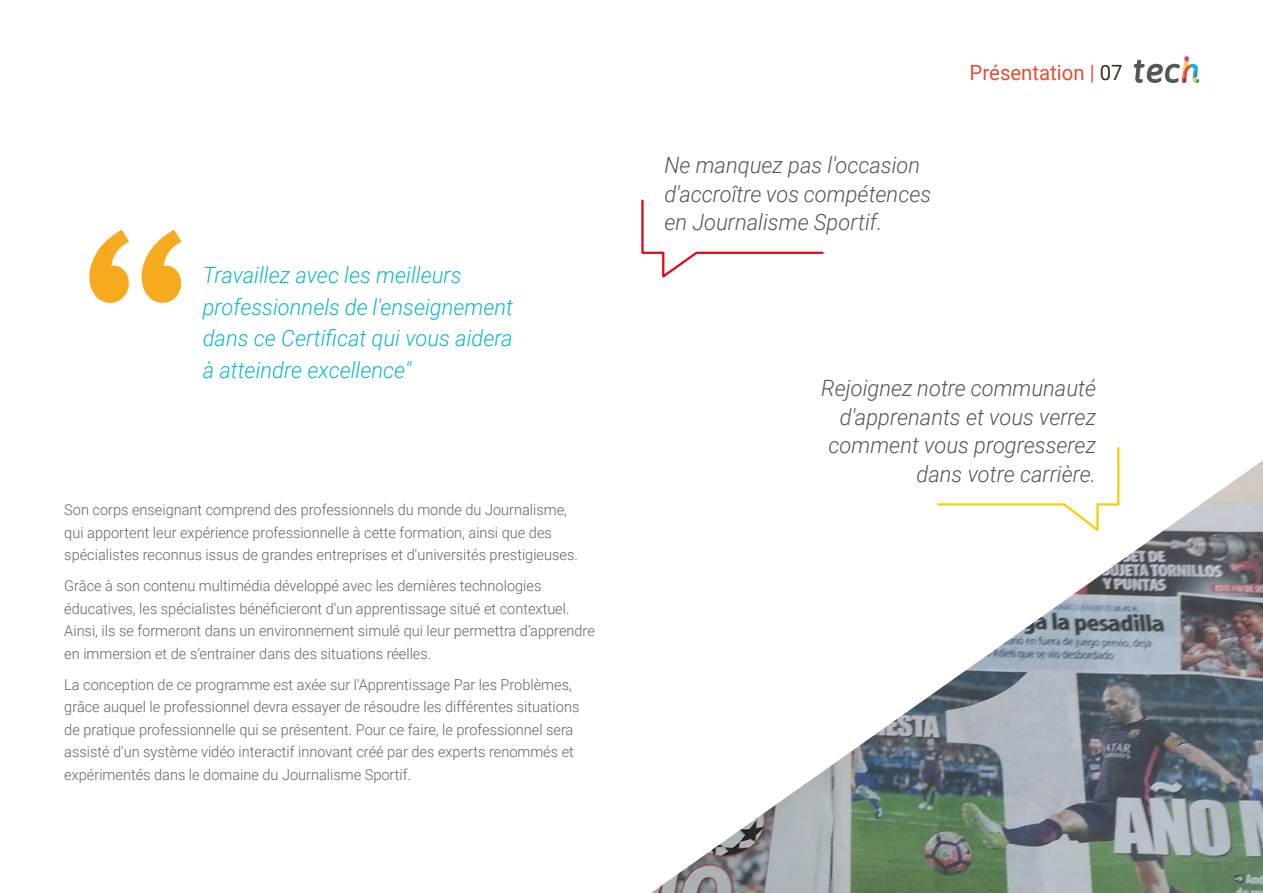
<style>
.page{position:relative;width:1263px;height:893px;background:#fff}
.page>*{position:absolute;margin:0;border:0;box-sizing:border-box;transform-origin:0 0}
.t1{font:italic 300 22.5px/28.5px "Roboto";color:#52555b;text-align:right}
.t2{font:italic 300 22.5px/31.5px "Roboto";color:#0fb6cf}
.t3{font:21px "Roboto";color:#e94d35}
.t4{font:300 15px/22.5px "Roboto";color:#61646a}
.s1{color:#312e20}
</style>
<div class="page">
<svg style="left:89px;top:230px;width:92px;height:73px"></svg>
<img style="left:651px;top:460px;width:612px;height:433px">
<svg style="left:935px;top:447px;width:185px;height:87px"></svg>
<svg style="left:641px;top:199px;width:183px;height:79px"></svg>
<svg style="left:1134px;top:56px;width:65px;height:27px"></svg>
<h1 class="t2" style="left:203px;top:259px;width:312px">Travaillez avec les meilleurs professionnels de l'enseignement dans ce Certificat qui vous aidera à atteindre excellence"</h1>
<p class="t4" style="left:64px;top:498px;width:515px">Son corps enseignant comprend des professionnels du monde du Journalisme, qui apportent leur expérience professionnelle à cette formation, ainsi que des spécialistes reconnus issus de grandes entreprises et d'universités prestigieuses.</p>
<p class="t4" style="left:64px;top:574px;width:532px">Grâce à son contenu multimédia développé avec les dernières technologies éducatives, les spécialistes bénéficieront d’un apprentissage situé et contextuel.<br>Ainsi, ils se formeront dans un environnement simulé qui leur permettra d’apprendre en immersion et de s’entrainer dans des situations réelles.</p>
<p class="t4" style="left:64px;top:672px;width:516px">La conception de ce programme est axée sur l'Apprentissage Par les Problèmes, grâce auquel le professionnel devra essayer de résoudre les différentes situations de pratique professionnelle qui se présentent. Pour ce faire, le professionnel sera assisté d'un système vidéo interactif innovant créé par des experts renommés et expérimentés dans le domaine du Journalisme Sportif.</p>
<h1 class="t1" style="left:664px;top:150px;width:268px;text-align:left">Ne manquez pas l'occasion d'accroître vos compétences en Journalisme Sportif.</h1>
<h2 class="t3" style="left:970px;top:57px;width:155px">Présentation | <span class="s1">07</span></h2>
<h1 class="t1" style="left:821px;top:373px;width:276px">Rejoignez notre communauté d'apprenants et vous verrez comment vous progresserez dans votre carrière.</h1>
</div>
